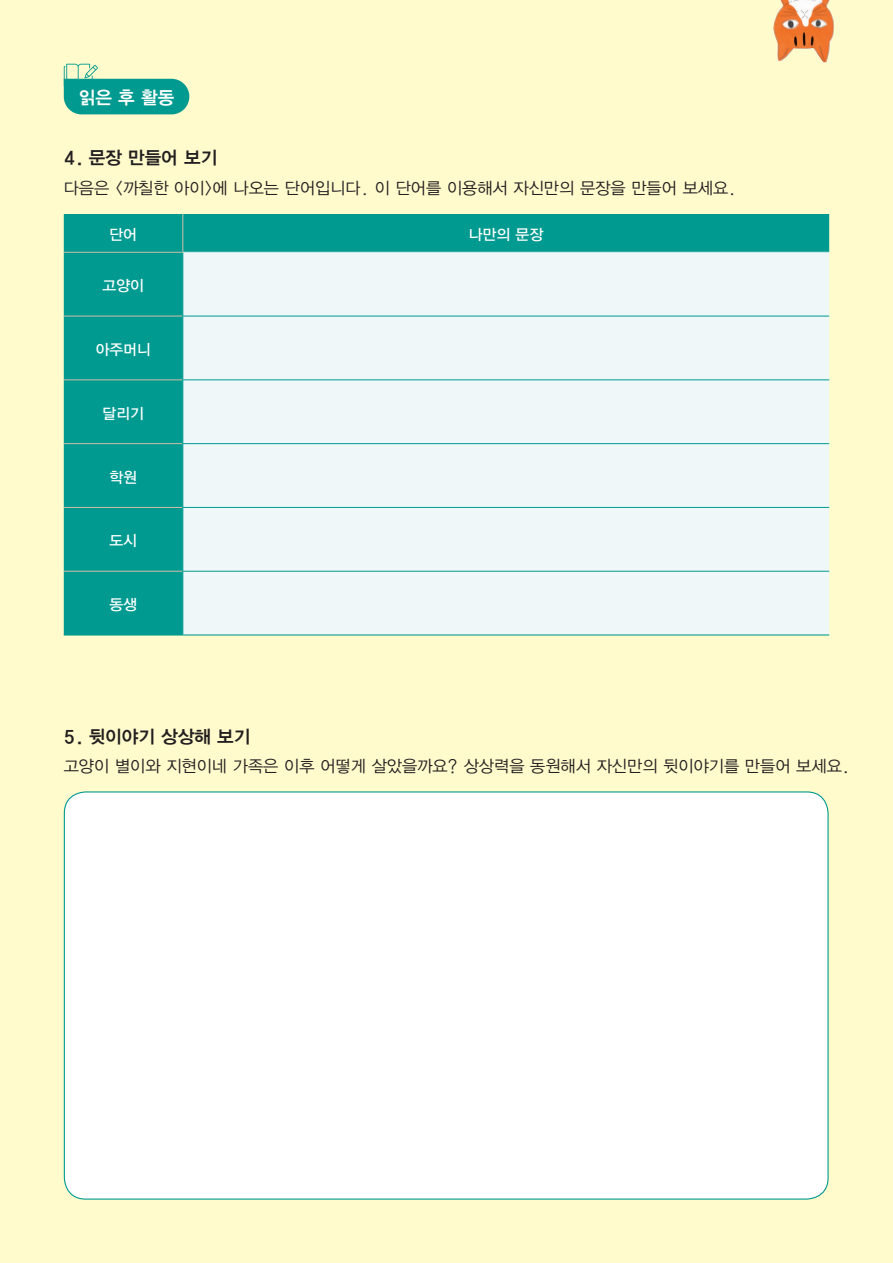
<style>
.page{position:relative;width:893px;height:1263px;background:#fffbcc}
.page>*{position:absolute;margin:0;border:0;box-sizing:border-box;transform-origin:0 0}
.지문박스{font:18px "YDVYGO145";color:#231f20}
.t1{font:18px "YDVYGO145";color:#fff}
.지문박스-2{font:16.5px "YDVYGO125";color:#231f20}
.지문박스-3{font:15px "YDVYGO135";color:#fff}
</style>
<div class="page">
<div style="left:64px;top:214px;width:765px;height:420px;background:#009a90"></div>
<div style="left:183px;top:253px;width:646px;height:381px;background:#eff7f9"></div>
<hr style="left:64px;top:634px;width:119px;height:1px;background:#009a90">
<hr style="left:183px;top:634px;width:646px;height:1px;background:#009a90">
<hr style="left:182px;top:214px;width:1px;height:38px;background:#d1bea9">
<hr style="left:64px;top:252px;width:119px;height:1px;background:#d1bea9">
<hr style="left:64px;top:316px;width:118px;height:1px;background:#d1bea9">
<hr style="left:64px;top:379px;width:118px;height:1px;background:#d1bea9">
<hr style="left:64px;top:443px;width:118px;height:1px;background:#d1bea9">
<hr style="left:64px;top:507px;width:118px;height:1px;background:#d1bea9">
<hr style="left:64px;top:571px;width:118px;height:1px;background:#d1bea9">
<hr style="left:183px;top:252px;width:646px;height:1px;background:#c4e8ea">
<hr style="left:182px;top:253px;width:1px;height:63px;background:#009a90">
<hr style="left:182px;top:316px;width:647px;height:1px;background:#009a90">
<hr style="left:182px;top:316px;width:1px;height:63px;background:#009a90">
<hr style="left:182px;top:379px;width:647px;height:1px;background:#009a90">
<hr style="left:182px;top:380px;width:1px;height:63px;background:#009a90">
<hr style="left:182px;top:443px;width:647px;height:1px;background:#009a90">
<hr style="left:182px;top:444px;width:1px;height:63px;background:#009a90">
<hr style="left:182px;top:507px;width:647px;height:1px;background:#009a90">
<hr style="left:182px;top:508px;width:1px;height:63px;background:#009a90">
<hr style="left:182px;top:571px;width:647px;height:1px;background:#009a90">
<hr style="left:182px;top:572px;width:1px;height:62px;background:#009a90">
<div style="left:64px;top:792px;width:764px;height:407px;background:#fff;border-radius:21px"></div>
<img style="left:773px;top:0;width:61px;height:63px">
<div style="left:64px;top:79px;width:125px;height:35px;background:#009a90;border-radius:18px"></div>
<svg style="left:64px;top:64px;width:34px;height:24px"></svg>
<p class="t1" style="left:79px;top:87px;width:97px">읽은 후 활동</p>
<p class="지문박스" style="left:64px;top:147px;width:155px">4. 문장 만들어 보기</p>
<p class="지문박스-2" style="left:64px;top:178px;width:674px">다음은 &lt;까칠한 아이&gt;에 나오는 단어입니다. 이 단어를 이용해서 자신만의 문장을 만들어 보세요.</p>
<p class="지문박스-3" style="left:110px;top:226px;width:29px">단어</p>
<p class="지문박스-3" style="left:469px;top:226px;width:76px">나만의 문장</p>
<p class="지문박스-3" style="left:103px;top:277px;width:43px">고양이</p>
<p class="지문박스-3" style="left:96px;top:341px;width:57px">아주머니</p>
<p class="지문박스-3" style="left:103px;top:405px;width:43px">달리기</p>
<p class="지문박스-3" style="left:110px;top:468px;width:29px">학원</p>
<p class="지문박스-3" style="left:110px;top:532px;width:29px">도시</p>
<p class="지문박스-3" style="left:110px;top:596px;width:29px">동생</p>
<p class="지문박스" style="left:64px;top:726px;width:188px">5. 뒷이야기 상상해 보기</p>
<p class="지문박스-2" style="left:64px;top:757px;width:788px">고양이 별이와 지현이네 가족은 이후 어떻게 살았을까요? 상상력을 동원해서 자신만의 뒷이야기를 만들어 보세요.</p>
</div>
